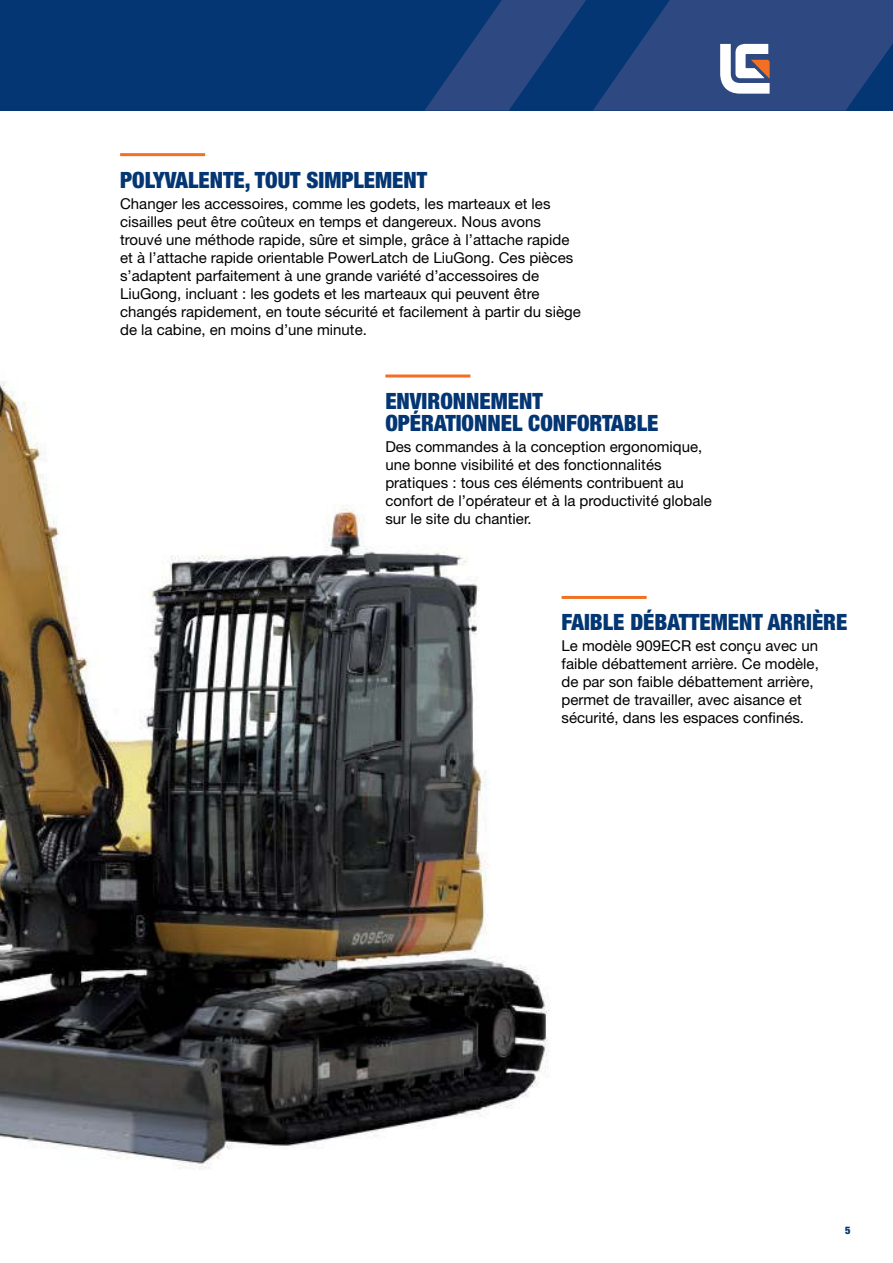
<style>
.page{position:relative;width:893px;height:1263px;background:#fff}
.page>*{position:absolute;margin:0;border:0;box-sizing:border-box;transform-origin:0 0}
.t1{font:900 condensed 22.5px/22.5px "Helvetica Neue LT Std";color:#043673}
.t2{font:15px/18px "Helvetica Neue LT Pro";color:#000}
.t3{font:900 condensed 10.5px "Helvetica Neue LT Std";color:#043673}
</style>
<div class="page">
<div style="left:0;top:0;width:893px;height:111px;background:#043673"></div>
<svg style="left:425px;top:0;width:468px;height:111px"></svg>
<img style="left:0;top:374px;width:646px;height:796px">
<hr style="left:120px;top:153px;width:85px;height:3px;background:#f36f21">
<hr style="left:385px;top:374px;width:85px;height:3px;background:#f36f21">
<hr style="left:562px;top:596px;width:85px;height:3px;background:#f36f21">
<h1 class="t1" style="left:120px;top:168px;width:309px">POLYVALENTE, TOUT SIMPLEMENT</h1>
<p class="t2" style="left:120px;top:194px;width:462px">Changer les accessoires, comme les godets, les marteaux et les cisailles peut être coûteux en temps et dangereux. Nous avons trouvé une méthode rapide, sûre et simple, grâce à l’attache rapide et à l’attache rapide orientable PowerLatch de LiuGong. Ces pièces s’adaptent parfaitement à une grande variété d’accessoires de LiuGong, incluant : les godets et les marteaux qui peuvent être changés rapidement, en toute sécurité et facilement à partir du siège de la cabine, en moins d’une minute.</p>
<h1 class="t1" style="left:385px;top:389px;width:274px">ENVIRONNEMENT<br>OPÉRATIONNEL CONFORTABLE</h1>
<p class="t2" style="left:385px;top:438px;width:328px">Des commandes à la conception ergonomique, une bonne visibilité et des fonctionnalités pratiques : tous ces éléments contribuent au confort de l’opérateur et à la productivité globale sur le site du chantier.</p>
<h1 class="t1" style="left:562px;top:611px;width:287px">FAIBLE DÉBATTEMENT ARRIÈRE</h1>
<p class="t2" style="left:562px;top:637px;width:259px">Le modèle 909ECR est conçu avec un faible débattement arrière. Ce modèle, de par son faible débattement arrière, permet de travailler, avec aisance et sécurité, dans les espaces confinés.</p>
<p class="t3" style="left:845px;top:1224px;width:7px">5</p>
</div>
